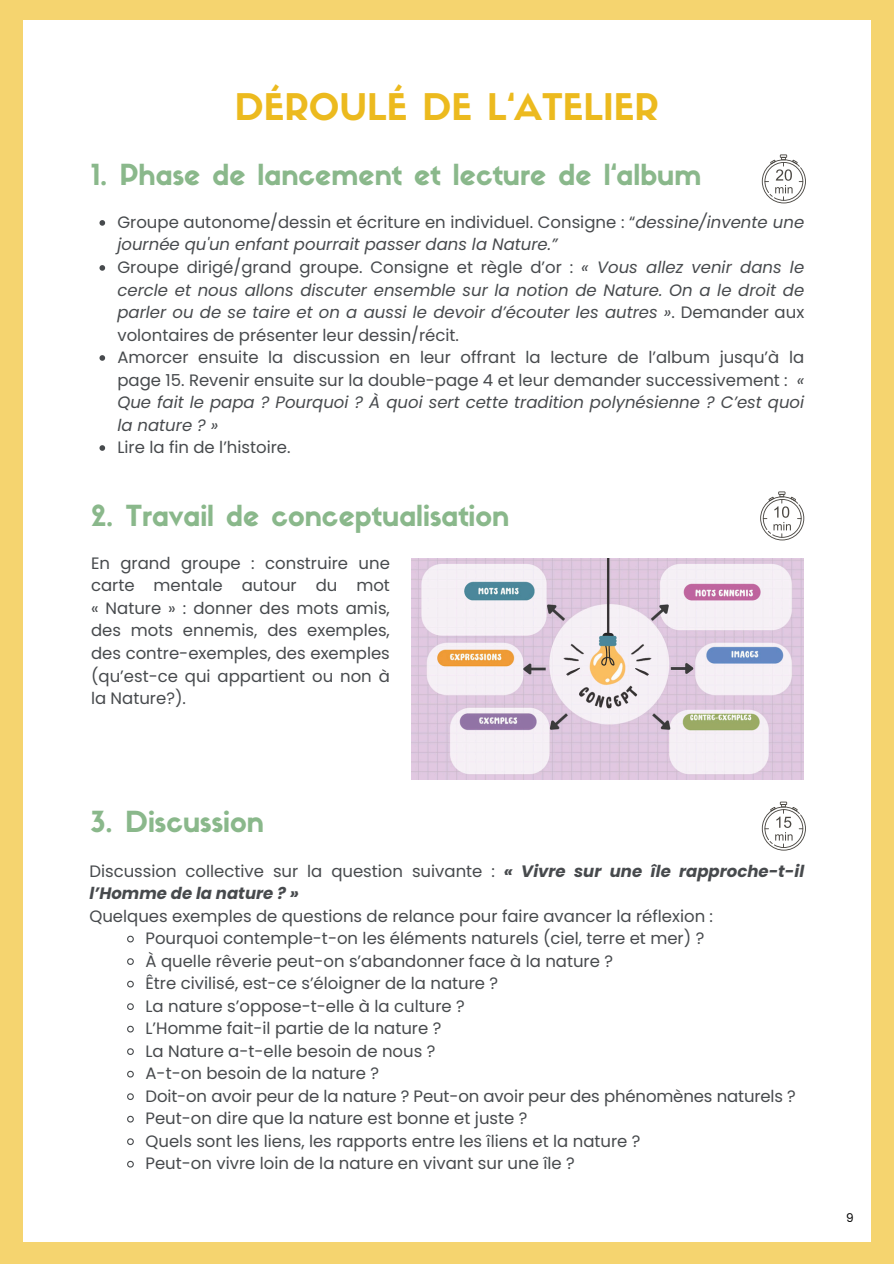
<style>
.page{position:relative;width:894px;height:1264px;background:#fff}
.page>*{position:absolute;margin:0;border:0;box-sizing:border-box;transform-origin:0 0}
.t1{font:36px "Sifonn Basic";color:#ecba1e}
.t2{font:28.5px "Sifonn Basic";color:#8ab88b}
.t3{font:16.5px/22.5px "Poppins";color:#474a4d;text-align:justify}
.t4{font:italic 16.5px/22.5px "Poppins";color:#474a4d}
.t5{font:italic 700 16.5px/22.5px "Poppins";color:#474a4d}
.t6{font:12px "Poppins";color:#000}
.s1{font-style:normal}
.s2{font-style:italic}
.s3{font-weight:400;font-style:normal}
</style>
<div class="page">
<div style="left:0;top:0;width:893px;height:1263px;background:#f5d46f"></div>
<div style="left:24px;top:20px;width:846px;height:1221px;background:#fff"></div>
<svg style="left:761px;top:154px;width:44px;height:49px"></svg>
<svg style="left:99px;top:220px;width:6px;height:6px"></svg>
<svg style="left:99px;top:265px;width:6px;height:6px"></svg>
<svg style="left:99px;top:355px;width:6px;height:6px"></svg>
<svg style="left:99px;top:445px;width:6px;height:6px"></svg>
<svg style="left:127px;top:935px;width:7px;height:8px"></svg>
<svg style="left:127px;top:958px;width:7px;height:7px"></svg>
<svg style="left:127px;top:980px;width:7px;height:8px"></svg>
<svg style="left:127px;top:1003px;width:7px;height:7px"></svg>
<svg style="left:127px;top:1025px;width:7px;height:8px"></svg>
<svg style="left:127px;top:1048px;width:7px;height:7px"></svg>
<svg style="left:127px;top:1070px;width:7px;height:8px"></svg>
<svg style="left:127px;top:1093px;width:7px;height:7px"></svg>
<svg style="left:127px;top:1115px;width:7px;height:8px"></svg>
<svg style="left:127px;top:1138px;width:7px;height:7px"></svg>
<svg style="left:127px;top:1160px;width:7px;height:8px"></svg>
<svg style="left:761px;top:801px;width:44px;height:49px"></svg>
<svg style="left:760px;top:491px;width:43px;height:49px"></svg>
<img style="left:412px;top:558px;width:391px;height:221px">
<h1 class="t1" style="left:235px;top:92px;width:425px">DÉROULÉ DE L‘ATELIER</h1>
<p class="t2" style="left:91px;top:163px;width:611px">1. Phase de lancement et lecture de l‘album</p>
<h2 class="t4" style="left:117px;top:211px;width:688px"><span class="s1">Groupe autonome/dessin et écriture en individuel. Consigne : “</span>dessine/invente une journée qu'un enfant pourrait passer dans la Nature.”</h2>
<p class="t4" style="left:117px;top:256px;width:688px;text-align:justify"><span class="s1">Groupe dirigé/grand groupe. Consigne et règle d’or :</span> « Vous allez venir dans le cercle et nous allons discuter ensemble sur la notion de Nature. On a le droit de parler ou de se taire et on a aussi le devoir d’écouter les autres »<span class="s1">. Demander aux volontaires de présenter leur dessin/récit.</span></p>
<p class="t3" style="left:117px;top:346px;width:688px">Amorcer ensuite la discussion en leur offrant la lecture de l’album jusqu’à la page 15. Revenir ensuite sur la double-page 4 et leur demander successivement : <span class="s2">« Que fait le papa ? Pourquoi ? À quoi sert cette tradition polynésienne ? C’est quoi la nature ? »</span></p>
<p class="t3" style="left:117px;top:436px;width:175px">Lire la fin de l’histoire.</p>
<p class="t2" style="left:91px;top:504px;width:420px">2. Travail de conceptualisation</p>
<p class="t3" style="left:91px;top:552px;width:300px;text-align:left">En grand groupe : construire une carte mentale autour du mot « Nature » : donner des mots amis, des mots ennemis, des exemples, des contre-exemples, des exemples (qu’est-ce qui appartient ou non à la Nature?).</p>
<p class="t2" style="left:90px;top:811px;width:175px">3. Discussion</p>
<p class="t5" style="left:89px;top:859px;width:716px"><span class="s3">Discussion collective sur la question suivante :</span> « Vivre sur une île rapproche-t-il l’Homme de la nature ? »</p>
<h2 class="t3" style="left:89px;top:904px;width:625px">Quelques exemples de questions de relance pour faire avancer la réflexion :</h2>
<p class="t3" style="left:145px;top:927px;width:560px">Pourquoi contemple-t-on les éléments naturels (ciel, terre et mer) ?</p>
<p class="t3" style="left:145px;top:949px;width:469px">À quelle rêverie peut-on s’abandonner face à la nature ?</p>
<p class="t3" style="left:145px;top:972px;width:354px">Être civilisé, est-ce s’éloigner de la nature ?</p>
<h2 class="t3" style="left:145px;top:994px;width:321px">La nature s’oppose-t-elle à la culture ?</h2>
<p class="t3" style="left:145px;top:1017px;width:297px">L’Homme fait-il partie de la nature ?</p>
<p class="t3" style="left:145px;top:1039px;width:291px">La Nature a-t-elle besoin de nous ?</p>
<p class="t3" style="left:145px;top:1062px;width:235px">A-t-on besoin de la nature ?</p>
<p class="t3" style="left:145px;top:1084px;width:651px">Doit-on avoir peur de la nature ? Peut-on avoir peur des phénomènes naturels ?</p>
<p class="t3" style="left:145px;top:1107px;width:383px">Peut-on dire que la nature est bonne et juste ?</p>
<p class="t3" style="left:145px;top:1129px;width:496px">Quels sont les liens, les rapports entre les îliens et la nature ?</p>
<p class="t3" style="left:145px;top:1152px;width:430px">Peut-on vivre loin de la nature en vivant sur une île ?</p>
<p class="t6" style="left:846px;top:1209px;width:9px">9</p>
</div>
